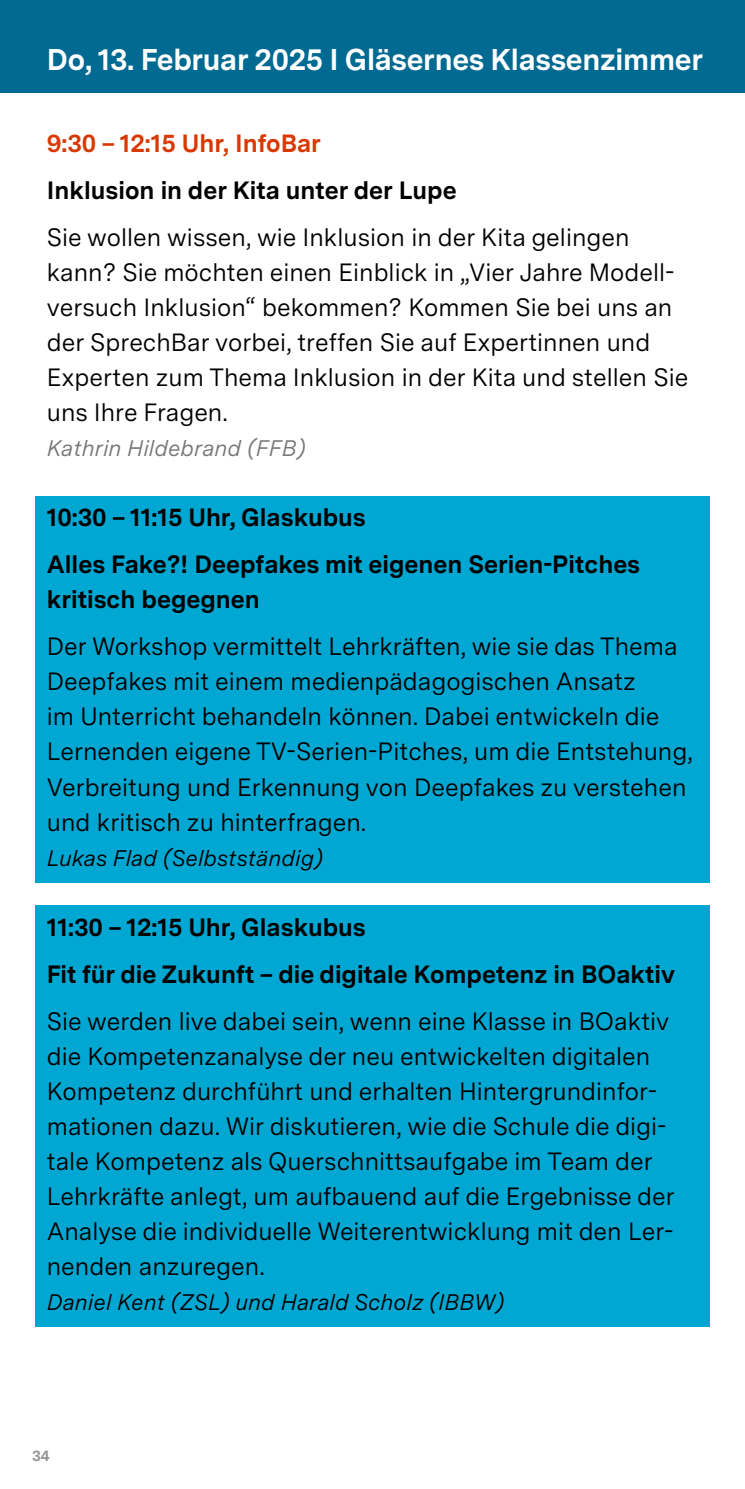
<style>
.page{position:relative;width:745px;height:1489px;background:#fff}
.page>*{position:absolute;margin:0;border:0;box-sizing:border-box;transform-origin:0 0}
.t1{font:700 30px "Ba Wue Sans";letter-spacing:-.01em;color:#fff}
.t2{font:25px/35px "Ba Wue Sans";color:#000}
.t3{font:700 25px/46.8px "Ba Wue Sans";color:#000}
.t4{font:700 25px "Ba Wue Sans";color:#d83802}
.t5{font:italic 22.5px "Ba Wue Sans";color:#000}
.t6{font:italic 22.5px "Ba Wue Sans";color:#797575}
.t7{font:700 15px "Ba Wue Sans";color:#929493}
</style>
<div class="page">
<div style="left:35px;top:496px;width:674px;height:386px;background:#00a7d3"></div>
<div style="left:35px;top:905px;width:674px;height:421px;background:#00a7d3"></div>
<div style="left:0;top:0;width:744px;height:92px;background:#006a92"></div>
<p class="t1" style="left:47px;top:38px;width:657px">Do, 13. Februar 2025 I Gläsernes Klassenzimmer</p>
<p class="t4" style="left:47px;top:125px;width:275px">9:30 – 12:15 Uhr, InfoBar</p>
<p class="t3" style="left:47px;top:166px;width:411px">Inklusion in der Kita unter der Lupe</p>
<p class="t2" style="left:47px;top:219px;width:642px">Sie wollen wissen, wie Inklusion in der Kita gelingen kann? Sie möchten einen Einblick in „Vier Jahre Modell&shy;versuch Inklusion“ bekommen? Kommen Sie bei uns an der SprechBar vorbei, treffen Sie auf Expertinnen und Experten zum Thema Inklusion in der Kita und stellen Sie uns Ihre Fragen.</p>
<p class="t6" style="left:47px;top:433px;width:260px">Kathrin Hildebrand (FFB)</p>
<p class="t3" style="left:47px;top:493px;width:594px">10:30 – 11:15 Uhr, Glaskubus<br>Alles Fake?! Deepfakes mit eigenen Serien-Pitches</p>
<p class="t3" style="left:47px;top:575px;width:214px">kritisch begegnen</p>
<p class="t2" style="left:47px;top:628px;width:647px">Der Workshop vermittelt Lehrkräften, wie sie das Thema Deepfakes mit einem medienpädagogischen Ansatz<br>im Unterricht behandeln können. Dabei entwickeln die Lernenden eigene TV-Serien-Pitches, um die Entstehung, Verbreitung und Erkennung von Deepfakes zu verstehen und kritisch zu hinterfragen.</p>
<p class="t5" style="left:47px;top:842px;width:278px">Lukas Flad (Selbstständig)</p>
<p class="t3" style="left:47px;top:902px;width:629px">11:30 – 12:15 Uhr, Glaskubus<br>Fit für die Zukunft – die digitale Kompetenz in BOaktiv</p>
<p class="t2" style="left:47px;top:1002px;width:629px">Sie werden live dabei sein, wenn eine Klasse in BOaktiv die Kompetenzanalyse der neu entwickelten digitalen Kompetenz durchführt und erhalten Hintergrundinfor&shy;mationen dazu. Wir diskutieren, wie die Schule die digi&shy;tale Kompetenz als Querschnittsaufgabe im Team der Lehrkräfte anlegt, um aufbauend auf die Ergebnisse der Analyse die individuelle Weiterentwicklung mit den Ler&shy;nenden anzuregen.</p>
<p class="t5" style="left:47px;top:1286px;width:459px">Daniel Kent (ZSL) und Harald Scholz (IBBW)</p>
<p class="t7" style="left:32px;top:1444px;width:19px">34</p>
</div>
